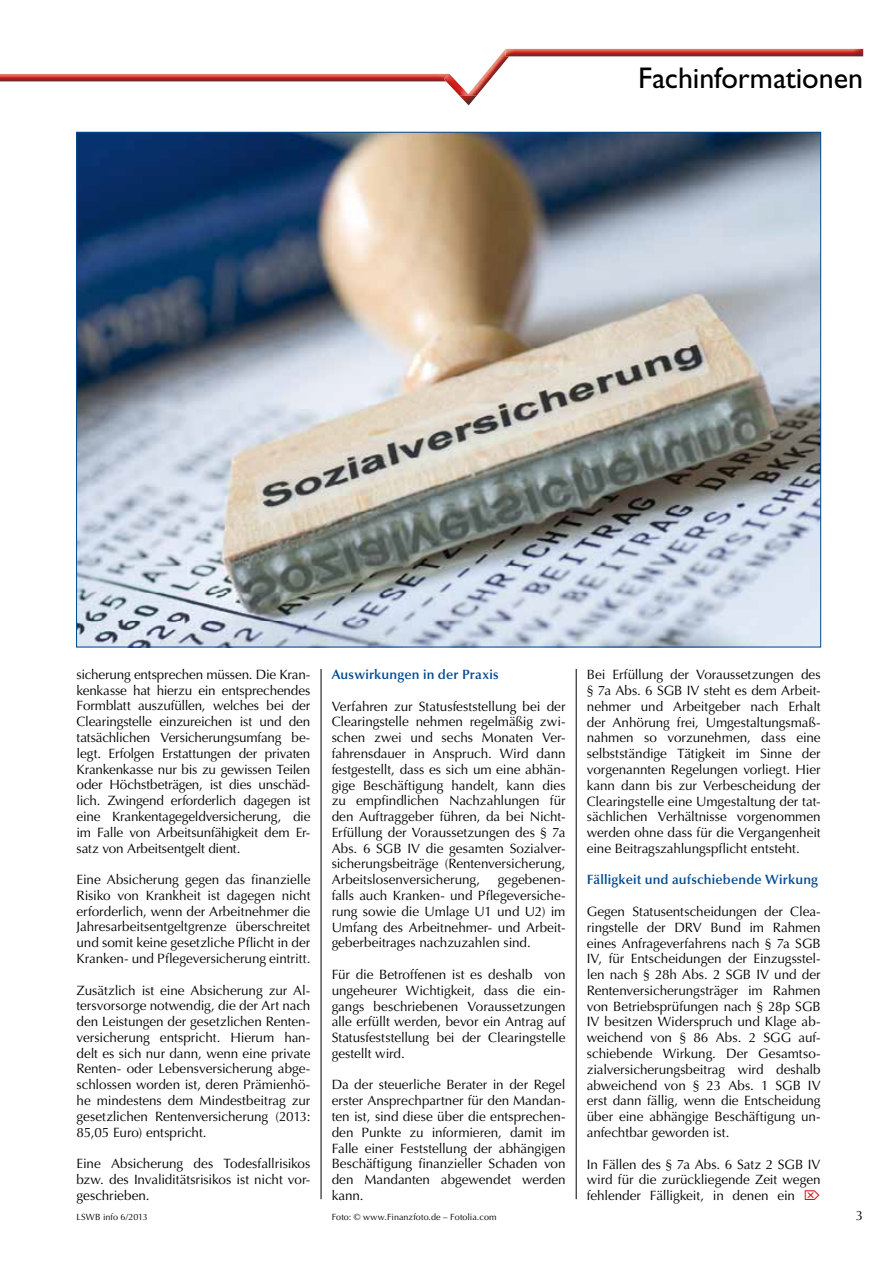
<style>
.page{position:relative;width:893px;height:1263px;background:#fff}
.page>*{position:absolute;margin:0;border:0;box-sizing:border-box;transform-origin:0 0}
.t1{font:30px "Gill Sans Std";letter-spacing:-.005em;color:#000}
.t2{font:13.5px/15.8px "Optima LT Std";letter-spacing:-.01em;color:#000;text-align:justify}
.t3{font:600 13.5px "Optima LT Std";letter-spacing:.01em;color:#004a93}
.t4{font:9px "Optima LT Std";letter-spacing:.01em;color:#000}
</style>
<div class="page">
<hr style="left:576px;top:669px;width:1px;height:530px;background:#000">
<hr style="left:321px;top:669px;width:1px;height:530px;background:#000">
<img style="left:0;top:74px;width:444px;height:7px">
<img style="left:460px;top:96px;width:17px;height:9px">
<img style="left:444px;top:49px;width:65px;height:47px">
<img style="left:506px;top:49px;width:357px;height:7px">
<img style="left:78px;top:134px;width:741px;height:511px">
<h1 class="t1" style="left:638px;top:61px;width:227px">Fachinformationen</h1>
<p class="t2" style="left:77px;top:667px;width:235px">sicherung entsprechen müssen. Die Kran&shy;kenkasse hat hierzu ein entsprechendes Formblatt auszufüllen, welches bei der Clearingstelle einzureichen ist und den tatsächlichen Versicherungsumfang be&shy;legt. Erfolgen Erstattungen der privaten Krankenkasse nur bis zu gewissen Teilen oder Höchstbeträgen, ist dies unschäd&shy;lich. Zwingend erforderlich dagegen ist eine Krankentagegeldversicherung, die im Falle von Arbeitsunfähigkeit dem Er&shy;satz von Arbeitsentgelt dient.</p>
<p class="t2" style="left:77px;top:872px;width:235px">Eine Absicherung gegen das finanzielle Risiko von Krankheit ist dagegen nicht erforderlich, wenn der Arbeitnehmer die Jahresarbeitsentgeltgrenze überschreitet und somit keine gesetzliche Pflicht in der Kranken- und Pflegeversicherung eintritt.</p>
<p class="t2" style="left:77px;top:982px;width:235px">Zusätzlich ist eine Absicherung zur Al&shy;tersvorsorge notwendig, die der Art nach den Leistungen der gesetzlichen Renten&shy;versicherung entspricht. Hierum han&shy;delt es sich nur dann, wenn eine private Renten- oder Lebensversicherung abge&shy;schlossen worden ist, deren Prämienhö&shy;he mindestens dem Mindestbeitrag zur gesetzlichen Rentenversicherung (2013:<br>85,05 Euro) entspricht.</p>
<p class="t2" style="left:77px;top:1156px;width:235px">Eine Absicherung des Todesfallrisikos bzw. des Invaliditätsrisikos ist nicht vor&shy;geschrieben.</p>
<p class="t3" style="left:332px;top:667px;width:168px">Auswirkungen in der Praxis</p>
<p class="t2" style="left:332px;top:698px;width:235px">Verfahren zur Statusfeststellung bei der Clearingstelle nehmen regelmäßig zwi&shy;schen zwei und sechs Monaten Ver&shy;fahrensdauer in Anspruch. Wird dann festgestellt, dass es sich um eine abhän&shy;gige Beschäftigung handelt, kann dies zu empfindlichen Nachzahlungen für den Auftraggeber führen, da bei Nicht-Erfüllung der Voraussetzungen des § 7a Abs. 6 SGB IV die gesamten Sozialver&shy;sicherungsbeiträge (Rentenversicherung, Arbeitslosenversicherung,</p>
<p class="t2" style="left:332px;top:872px;width:235px;text-indent:166px">gegebenen&shy;falls auch Kranken- und Pflegeversiche&shy;rung sowie die Umlage U1 und U2) im Umfang des Arbeitnehmer- und Arbeit&shy;geberbeitrages nachzuzahlen sind.</p>
<p class="t2" style="left:332px;top:967px;width:235px">Für die Betroffenen ist es deshalb von ungeheurer Wichtigkeit, dass die ein&shy;gangs beschriebenen Voraussetzungen alle erfüllt werden, bevor ein Antrag auf Statusfeststellung bei der Clearingstelle gestellt wird.</p>
<p class="t2" style="left:332px;top:1077px;width:235px">Da der steuerliche Berater in der Regel erster Ansprechpartner für den Mandan&shy;ten ist, sind diese über die entsprechen&shy;den Punkte zu informieren, damit im Falle einer Feststellung der abhängigen Beschäftigung finanzieller Schaden von den Mandanten abgewendet werden kann.</p>
<p class="t2" style="left:587px;top:667px;width:235px">Bei Erfüllung der Voraussetzungen des § 7a Abs. 6 SGB IV steht es dem Arbeit&shy;nehmer und Arbeitgeber nach Erhalt der Anhörung frei, Umgestaltungsmaß&shy;nahmen so vorzunehmen, dass eine selbstständige Tätigkeit im Sinne der vorgenannten Regelungen vorliegt. Hier kann dann bis zur Verbescheidung der Clearingstelle eine Umgestaltung der tat&shy;sächlichen Verhältnisse vorgenommen werden ohne dass für die Vergangenheit eine Beitragszahlungspflicht entsteht.</p>
<p class="t3" style="left:587px;top:872px;width:233px">Fälligkeit und aufschiebende Wirkung</p>
<p class="t2" style="left:587px;top:904px;width:235px">Gegen Statusentscheidungen der Clea&shy;ringstelle der DRV Bund im Rahmen eines Anfrageverfahrens nach § 7a SGB IV, für Entscheidungen der Einzugsstel&shy;len nach § 28h Abs. 2 SGB IV und der Rentenversicherungsträger im Rahmen von Betriebsprüfungen nach § 28p SGB IV besitzen Widerspruch und Klage ab&shy;weichend von § 86 Abs. 2 SGG auf&shy;schiebende Wirkung. Der Gesamtso&shy;zialversicherungsbeitrag wird deshalb abweichend von § 23 Abs. 1 SGB IV erst dann fällig, wenn die Entscheidung über eine abhängige Beschäftigung un&shy;anfechtbar geworden ist.</p>
<p class="t2" style="left:587px;top:1156px;width:235px">In Fällen des § 7a Abs. 6 Satz 2 SGB IV wird für die zurückliegende Zeit wegen fehlender Fälligkeit, in denen ein</p>
<p class="t4" style="left:77px;top:1212px;width:73px">LSWB info 6/2013</p>
<p class="t4" style="left:332px;top:1212px;width:166px">Foto: © www.Finanzfoto.de – Fotolia.com</p>
<p class="t2" style="left:856px;top:1208px;width:9px">3</p>
</div>
